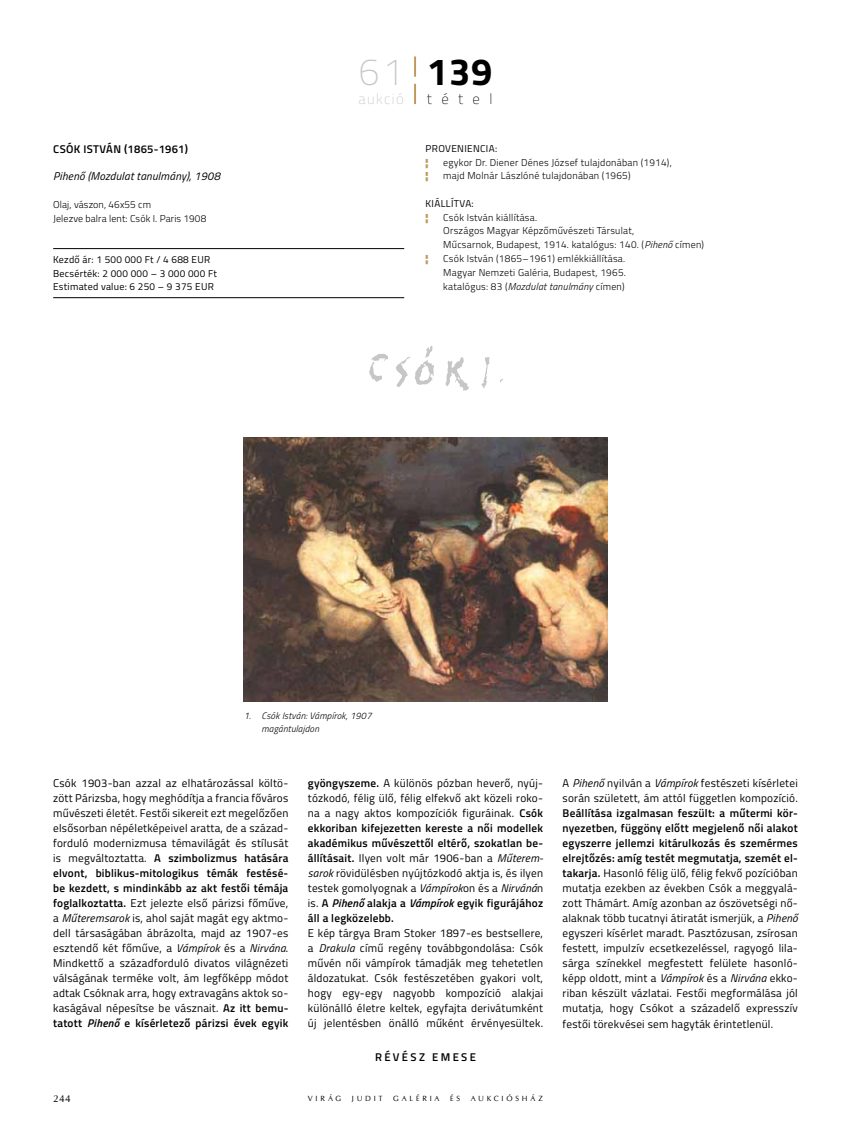
<style>
.page{position:relative;width:851px;height:1134px;background:#fff}
.page>*{position:absolute;margin:0;border:0;box-sizing:border-box;transform-origin:0 0}
.t1{font:700 37.88px "Titillium";color:#000}
.t2{font:100 14.75px "Titillium";color:#c6c6c6}
.t3{font:100 14.75px "Titillium";color:#000}
.t4{font:11.25px/15px "Titillium";letter-spacing:.02em;color:#000;text-align:justify}
.t5{font:italic 11.25px "Titillium";letter-spacing:.02em;color:#000}
.t6{font:600 11.25px "Titillium";letter-spacing:.03em;color:#000}
.t7{font:600 11.25px "Titillium";letter-spacing:.21em;color:#000}
.t8{font:300 10px/13.8px "Titillium";letter-spacing:.025em;color:#000}
.t9{font:10px/13.8px "Titillium";letter-spacing:.025em;color:#000}
.t10{font:900 10px "Titillium";color:#c09a5d}
.t11{font:10px "CG Omega";color:#000}
.t12{font:italic 300 9.38px/12.5px "Titillium";letter-spacing:.02em;color:#000}
.t13{font:7.5px "CG Omega";letter-spacing:.37em;color:#000}
.s1{font-weight:100;color:#c6c6c6}
.s2{font-family:"H Swiss 721 Thin BT";font-weight:400;font-size:54.62px;color:#c09a5d}
.s3{font-style:italic}
.s4{font-weight:600}
.s5{font-weight:600;font-style:italic}
</style>
<div class="page">
<svg style="left:481px;top:357px;width:8px;height:31px"></svg>
<svg style="left:445px;top:357px;width:24px;height:34px"></svg>
<svg style="left:396px;top:346px;width:38px;height:41px"></svg>
<svg style="left:369px;top:353px;width:19px;height:29px"></svg>
<hr style="left:53px;top:248px;width:351px;height:1px;background:#000">
<hr style="left:53px;top:297px;width:351px;height:1px;background:#000">
<img style="left:244px;top:438px;width:363px;height:263px">
<p class="t6" style="left:53px;top:141px;width:43px">Csók István</p>
<p class="t6" style="left:124px;top:141px;width:66px">(1865-1961)</p>
<p class="t5" style="left:53px;top:168px;width:168px">Pihenő (Mozdulat tanulmány), 1908</p>
<p class="t8" style="left:53px;top:197px;width:154px">Olaj, vászon, 46x55 cm<br>Jelezve balra lent: Csók I . Paris 1908</p>
<p class="t9" style="left:53px;top:252px;width:165px">Kezdő ár: 1 500 000 Ft / 4 688 EUR<br>Becsérték: 2 000 000 – 3 000 000 Ft<br>Estimated value: 6 250 – 9 375 EUR</p>
<h1 class="t1" style="left:358px;top:43px;width:135px"><span class="s1">61</span><span class="s2">¦</span>139</h1>
<h2 class="t2" style="left:358px;top:88px;width:47px">aukció</h2>
<h2 class="t3" style="left:427px;top:88px;width:67px">tétel</h2>
<p class="t9" style="left:425px;top:141px;width:20px">Proven</p>
<p class="t9" style="left:464px;top:141px;width:10px">ienc</p>
<p class="t9" style="left:486px;top:141px;width:13px">ia:</p>
<p class="t10" style="left:425px;top:155px;width:4px">¦</p>
<p class="t8" style="left:443px;top:155px;width:230px">egykor Dr. Diener Dénes József tulajdonában (1914),</p>
<p class="t10" style="left:425px;top:169px;width:4px">¦</p>
<p class="t8" style="left:443px;top:169px;width:189px">majd Molnár Lászlóné tulajdonában (1965)</p>
<p class="t9" style="left:425px;top:196px;width:22px">Kiállítva</p>
<p class="t9" style="left:471px;top:196px;width:4px">:</p>
<p class="t10" style="left:425px;top:210px;width:4px">¦</p>
<p class="t8" style="left:443px;top:210px;width:262px">Csók I stván kiállítása.<br>O rszágos M agyar Képzőművészeti Társulat,<br>M űcsarnok, Budapest, 1914. katalógus: 140. (<span class="s3">Pihenő</span> címen)</p>
<p class="t10" style="left:425px;top:251px;width:4px">¦</p>
<p class="t8" style="left:443px;top:251px;width:184px;text-align:justify">Csók István (1865–1961) emlékkiállítása.<br>Magyar Nemzeti Galéria, Budapest, 1965. katalógus: 83 (<span class="s3">Mozdulat tanulmány</span> címen)</p>
<p class="t12" style="left:261px;top:709px;width:112px;text-indent:-18px">1. Csók István: Vámpírok, 1907 magántulajdon</p>
<p class="t4" style="left:53px;top:775px;width:237px">Csók 1903-ban azzal az elhatározással költö&shy;zött Párizsba, hogy meghódítja a francia főváros művészeti életét. Festői sikereit ezt megelőzően elsősorban népéletképeivel aratta, de a század&shy;forduló modernizmusa témavilágát és stílusát is megváltoztatta. <span class="s4">A szimbolizmus hatására elvont, biblikus-mitologikus témák festésé&shy;be kezdett, s mindinkább az akt festői témája foglalkoztatta.</span> Ezt jelezte első párizsi főműve, a <span class="s3">Műteremsarok</span> is, ahol saját magát egy aktmo&shy;dell társaságában ábrázolta, majd az 1907-es esztendő két főműve, a <span class="s3">Vámpírok</span> és a <span class="s3">Nirvána</span>.<br>Mindkettő a századforduló divatos világnézeti válságának terméke volt, ám legfőképp módot adtak Csóknak arra, hogy extravagáns aktok so&shy;kaságával népesítse be vásznait. <span class="s4">Az itt bemu&shy;tatott</span> <span class="s5">Pihenő</span> <span class="s4">e kísérletező párizsi évek egyik</span></p>
<p class="t4" style="left:308px;top:775px;width:237px"><span class="s4">gyöngyszeme.</span> A különös pózban heverő, nyúj&shy;tózkodó, félig ülő, félig elfekvő akt közeli roko&shy;na a nagy aktos kompozíciók figuráinak. <span class="s4">Csók ekkoriban kifejezetten kereste a női modellek akadémikus művészettől eltérő, szokatlan be&shy;állításait.</span> I lyen volt már 1906-ban a <span class="s3">Műterem&shy;sarok</span> rövidülésben nyújtózkodó aktja is, és ilyen testek gomolyognak a <span class="s3">Vámpírok</span>on és a <span class="s3">Nirváná</span>n is. <span class="s4">A</span> <span class="s5">Pihenő</span> <span class="s4">alakja a</span> <span class="s5">Vámpírok</span> <span class="s4">egyik figurájához áll a legközelebb.</span></p>
<p class="t4" style="left:308px;top:925px;width:237px">E kép tárgya Bram Stoker 1897-es bestsellere, a <span class="s3">Drakula</span> című regény továbbgondolása: Csók művén női vámpírok támadják meg tehetetlen áldozatukat. Csók festészetében gyakori volt, hogy egy-egy nagyobb kompozíció alakjai különálló életre keltek, egyfajta derivátumként új jelentésben önálló műként érvényesültek.</p>
<p class="t7" style="left:375px;top:1048px;width:101px">Révész Eme se</p>
<p class="t11" style="left:53px;top:1093px;width:19px">244</p>
<p class="t13" style="left:308px;top:1094px;width:35px">VIRÁG</p>
<p class="t13" style="left:352px;top:1094px;width:32px">JUDIT</p>
<p class="t13" style="left:393px;top:1094px;width:48px">GALÉRIA</p>
<p class="t13" style="left:450px;top:1094px;width:12px">É S</p>
<p class="t13" style="left:470px;top:1094px;width:74px">AUKCIÓSHÁZ</p>
<p class="t4" style="left:562px;top:775px;width:237px">A <span class="s3">Pihenő</span> nyilván a <span class="s3">Vámpírok</span> festészeti kísérletei során született, ám attól független kompozíció.</p>
<p class="t4" style="left:562px;top:805px;width:237px"><span class="s4">Beállítása izgalmasan feszült: a műtermi kör&shy;nyezetben, függöny előtt megjelenő női alakot egyszerre jellemzi kitárulkozás és szemérmes elrejtőzés: amíg testét megmutatja, szemét el&shy;takarja.</span> Hasonló félig ülő, félig fekvő pozícióban mutatja ezekben az években Csók a meggyalá&shy;zott Thámárt. Amíg azonban az ószövetségi nő&shy;alaknak több tucatnyi átiratát ismerjük, a <span class="s3">Pihenő </span>egyszeri kísérlet maradt. Pasztózusan, zsírosan festett, impulzív ecsetkezeléssel, ragyogó lila&shy;sárga színekkel megfestett felülete hasonló&shy;képp oldott, mint a <span class="s3">Vámpírok</span> és a <span class="s3">Nirvána</span> ekko&shy;riban készült vázlatai. Festői megformálása jól mutatja, hogy Csókot a századelő expresszív</p>
<p class="t4" style="left:562px;top:1016px;width:212px">festői törekvései sem hagyták érintetlenül.</p>
</div>
